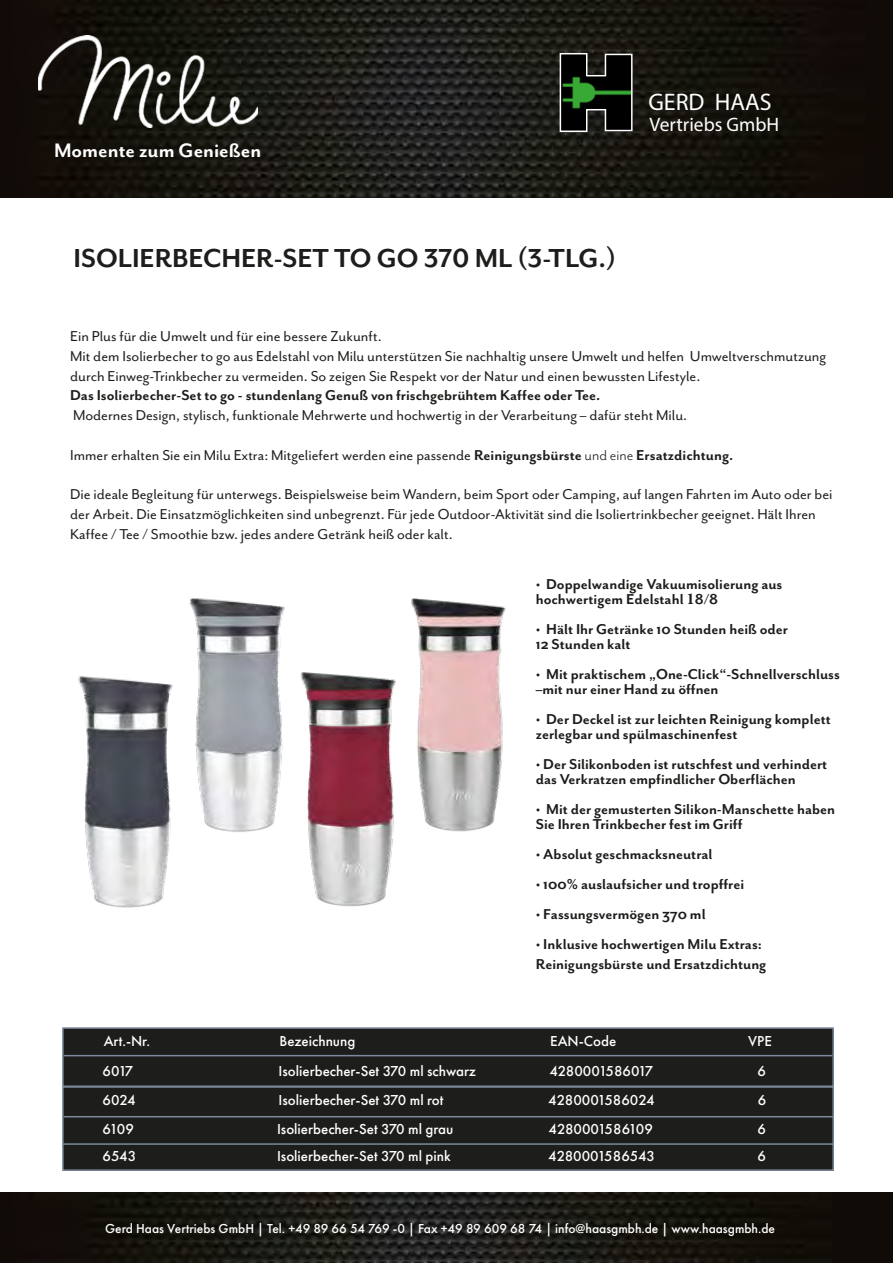
<style>
.page{position:relative;width:893px;height:1263px;background:#fff}
.page>*{position:absolute;margin:0;border:0;box-sizing:border-box;transform-origin:0 0}
.t1{font:700 30px "Mr Eaves San OT";color:#1d1d1b}
.t2{font:24px "Myriad Pro";color:#fff}
.t3{font:700 22.5px "Mr Eaves San OT";color:#fff}
.t4{font:19.5px "Myriad Pro";color:#fff}
.t5{font:16.5px/19.8px "Mr Eaves San OT";color:#1d1d1b}
.t6{font:700 16.5px/15px "Mr Eaves San OT";color:#1d1d1b}
.t7{font:500 15px "Futura PT";color:#fff}
.t8{font:500 13.5px "Futura PT";color:#fff}
.s1{font-weight:700}
.s2{font-style:inherit}
.s3{font-family:"Minion Pro"}
</style>
<div class="page">
<img style="left:0;top:0;width:893px;height:198px">
<img style="left:38px;top:35px;width:220px;height:92px">
<img style="left:0;top:1193px;width:892px;height:70px">
<div style="left:63px;top:1028px;width:770px;height:58px;background:#1d1d1b"></div>
<div style="left:62px;top:1027px;width:772px;height:60px;border:2px solid #7c899a"></div>
<div style="left:63px;top:1087px;width:770px;height:58px;background:#1d1d1b"></div>
<div style="left:62px;top:1086px;width:772px;height:60px;border:2px solid #7c899a"></div>
<div style="left:63px;top:1144px;width:770px;height:26px;background:#1d1d1b"></div>
<div style="left:62px;top:1143px;width:772px;height:28px;border:2px solid #7c899a"></div>
<hr style="left:64px;top:1055px;width:768px;height:1px;background:#7c899a">
<hr style="left:64px;top:1116px;width:770px;height:1px;background:#7c899a">
<img style="left:78px;top:676px;width:91px;height:232px">
<img style="left:169px;top:598px;width:116px;height:234px">
<img style="left:282px;top:658px;width:111px;height:249px">
<img style="left:392px;top:598px;width:114px;height:243px">
<img style="left:555px;top:51px;width:82px;height:82px">
<svg style="left:559px;top:52px;width:74px;height:81px;background:#233022"></svg>
<hr style="left:892px;top:105px;width:1px;height:1158px;background:#fff">
<h3 class="t3" style="left:54px;top:138px;width:209px">Momente zum Genießen</h3>
<h2 class="t2" style="left:648px;top:88px;width:125px">GERD HAAS</h2>
<p class="t4" style="left:650px;top:113px;width:131px">Vertriebs GmbH</p>
<h1 class="t1" style="left:74px;top:241px;width:544px">ISOLIERBECHER-SET TO GO 370 ML (3-TLG.)</h1>
<p class="t5" style="left:70px;top:326px;width:758px">Ein Plus für die Umwelt und für eine bessere Zukunft.<br>Mit dem Isolierbecher to go aus Edelstahl von Milu unterstützen Sie nachhaltig unsere Umwelt und helfen Umweltverschmutzung durch Einweg-Trinkbecher zu vermeiden. So zeigen Sie Respekt vor der Natur und einen bewussten Lifestyle.</p>
<p class="t6" style="left:70px;top:388px;width:532px">Das Isolierbecher-Set to go - stundenlang Genuß von frischgebrühtem Kaffee oder Tee.</p>
<p class="t5" style="left:73px;top:405px;width:616px">Modernes Design, stylisch, funktionale Mehrwerte und hochwertig in der Verarbeitung – dafür steht Milu.</p>
<p class="t5" style="left:70px;top:445px;width:665px">Immer erhalten Sie ein Milu Extra: Mitgeliefert werden eine passende <span class="s1">Reinigungsbürste</span> <span class="s2">und eine</span> <span class="s1">Ersatzdichtung.</span></p>
<p class="t5" style="left:70px;top:485px;width:764px">Die ideale Begleitung für unterwegs. Beispielsweise beim Wandern, beim Sport oder Camping, auf langen Fahrten im Auto oder bei der Arbeit. Die Einsatzmöglichkeiten sind unbegrenzt. Für jede Outdoor-Aktivität sind die Isoliertrinkbecher geeignet. Hält Ihren<br>Kaffee / Tee / Smoothie bzw. jedes andere Getränk heiß oder kalt.</p>
<p class="t6" style="left:536px;top:577px;width:248px">• Doppelwandige Vakuumisolierung aus hochwertigem Edelstahl <span class="s3">1</span>8/8</p>
<p class="t6" style="left:536px;top:622px;width:254px">• Hält Ihr Getränke 10 Stunden heiß oder<br>12 Stunden kalt</p>
<p class="t6" style="left:536px;top:667px;width:306px">• Mit praktischem „One-Click“-Schnellverschluss –mit nur einer Hand zu öffnen</p>
<p class="t6" style="left:536px;top:711px;width:297px">• Der Deckel ist zur leichten Reinigung komplett zerlegbar und spülmaschinenfest</p>
<p class="t6" style="left:536px;top:757px;width:293px">• Der Silikonboden ist rutschfest und verhindert das Verkratzen empfindlicher Oberflächen</p>
<p class="t6" style="left:536px;top:801px;width:301px">• Mit der gemusterten Silikon-Manschette haben<br>Sie Ihren Trinkbecher fest im Griff</p>
<p class="t6" style="left:536px;top:846px;width:178px">• Absolut geschmacksneutral</p>
<p class="t6" style="left:536px;top:876px;width:210px">• 100% auslaufsicher und tropffrei</p>
<p class="t6" style="left:536px;top:906px;width:171px">• Fassungsvermögen 370 ml</p>
<p class="t6" style="left:536px;top:934px;width:232px;line-height:19.6px">• Inklusive hochwertigen Milu Extras:<br>Reinigungsbürste und Ersatzdichtung</p>
<p class="t7" style="left:104px;top:1032px;width:48px">Art.-Nr.</p>
<p class="t7" style="left:280px;top:1032px;width:77px">Bezeichnung</p>
<p class="t7" style="left:550px;top:1032px;width:68px">EAN-Code</p>
<p class="t7" style="left:748px;top:1032px;width:25px">VPE</p>
<p class="t7" style="left:103px;top:1062px;width:32px">6017</p>
<p class="t7" style="left:279px;top:1062px;width:199px">Isolierbecher-Set 370 ml schwarz</p>
<p class="t7" style="left:549px;top:1062px;width:105px">4280001586017</p>
<p class="t7" style="left:758px;top:1062px;width:10px">6</p>
<p class="t7" style="left:103px;top:1091px;width:35px">6024</p>
<p class="t7" style="left:279px;top:1091px;width:166px">Isolierbecher-Set 370 ml rot</p>
<p class="t7" style="left:548px;top:1091px;width:108px">4280001586024</p>
<p class="t7" style="left:758px;top:1091px;width:10px">6</p>
<p class="t7" style="left:103px;top:1119px;width:33px">6109</p>
<p class="t7" style="left:277px;top:1119px;width:178px">Isolierbecher-Set 370 ml grau</p>
<p class="t7" style="left:548px;top:1119px;width:106px">4280001586109</p>
<p class="t7" style="left:758px;top:1119px;width:10px">6</p>
<p class="t7" style="left:103px;top:1147px;width:35px">6543</p>
<p class="t7" style="left:277px;top:1147px;width:175px">Isolierbecher-Set 370 ml pink</p>
<p class="t7" style="left:548px;top:1147px;width:108px">4280001586543</p>
<p class="t7" style="left:758px;top:1147px;width:10px">6</p>
<p class="t8" style="left:105px;top:1220px;width:671px">Gerd Haas Vertriebs GmbH | Tel. +49 89 66 54 769 -0 | Fax +49 89 609 68 74 | info@haasgmbh.de | www.haasgmbh.de</p>
</div>
